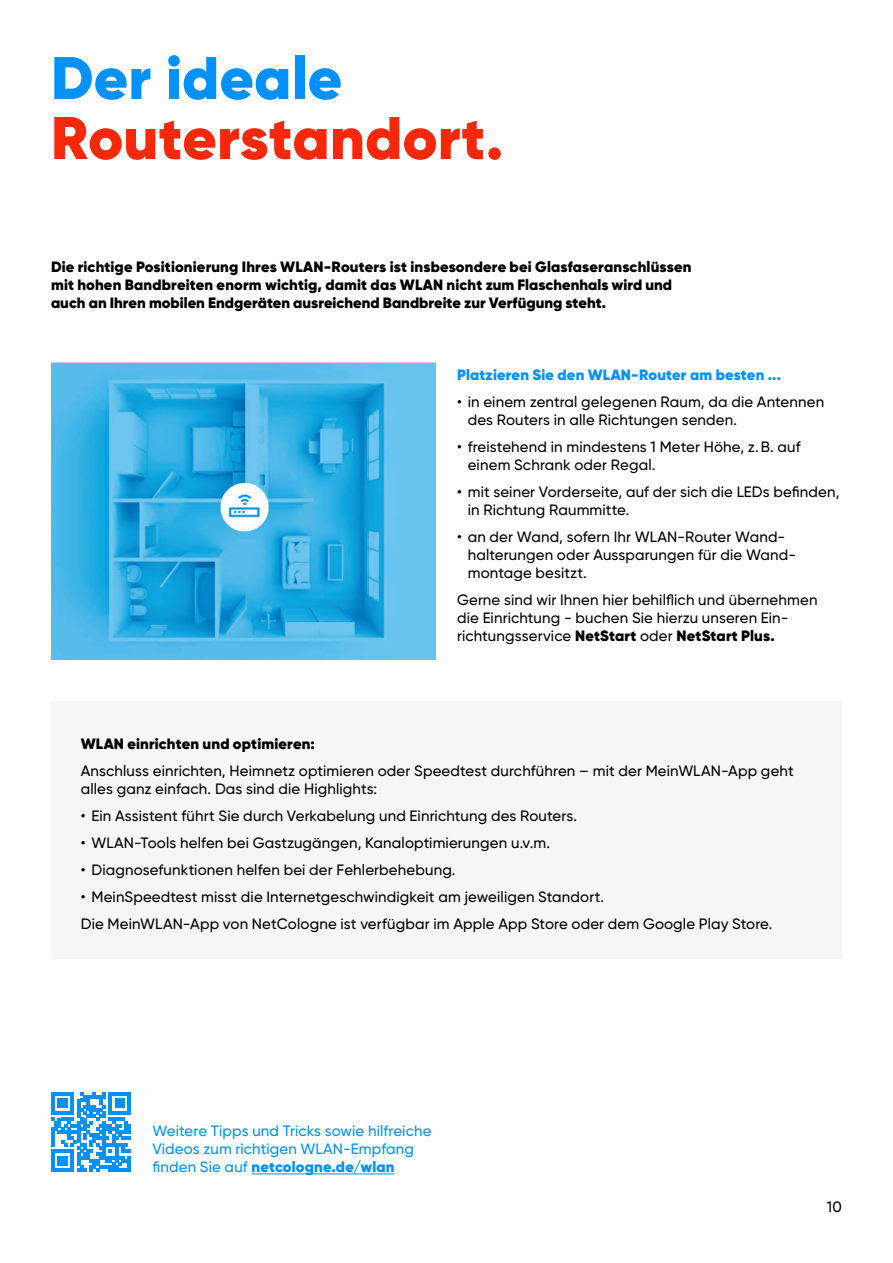
<style>
.page{position:relative;width:893px;height:1263px;background:#fff}
.page>*{position:absolute;margin:0;border:0;box-sizing:border-box;transform-origin:0 0}
.t1{font:900 60px "Gilroy";letter-spacing:.005em;color:#fa280a}
.t2{font:900 60px "Gilroy";letter-spacing:.005em;color:#0091fa}
.t3{font:500 15px/18px "Gilroy";letter-spacing:.01em;color:#000}
.t4{font:900 15px/18px "Gilroy";letter-spacing:.005em;color:#000}
.t5{font:500 15px/18px "Gilroy";letter-spacing:.005em;color:#0091fa}
.t6{font:900 15px "Gilroy";letter-spacing:.01em;color:#0091fa}
.s1{font-weight:900}
</style>
<div class="page">
<div style="left:51px;top:702px;width:791px;height:257px;background:#f6f6f6"></div>
<img style="left:51px;top:362px;width:385px;height:297px">
<svg style="left:52px;top:1092px;width:79px;height:80px"></svg>
<hr style="left:251px;top:1173px;width:144px;height:1px;background:#0091fa">
<h1 class="t2" style="left:51px;top:40px;width:292px">Der ideale</h1>
<h1 class="t1" style="left:51px;top:100px;width:454px">Routerstandort.</h1>
<p class="t4" style="left:51px;top:258px;width:642px">Die richtige Positionierung Ihres WLAN-Routers ist insbesondere bei Glasfaseranschlüssen mit hohen Bandbreiten enorm wichtig, damit das WLAN nicht zum Flaschenhals wird und auch an Ihren mobilen Endgeräten ausreichend Bandbreite zur Verfügung steht.</p>
<p class="t6" style="left:457px;top:365px;width:325px">Platzieren Sie den WLAN-Router am besten ...</p>
<p class="t3" style="left:468px;top:393px;width:358px;text-indent:-11px">• in einem zentral gelegenen Raum, da die Antennen des Routers in alle Richtungen senden.</p>
<p class="t3" style="left:468px;top:438px;width:334px;text-indent:-11px">• freistehend in mindestens 1 Meter Höhe, z.B. auf einem Schrank oder Regal.</p>
<p class="t3" style="left:468px;top:483px;width:373px;text-indent:-11px">• mit seiner Vorderseite, auf der sich die LEDs befinden, in Richtung Raummitte.</p>
<p class="t3" style="left:468px;top:528px;width:328px;text-indent:-11px">• an der Wand, sofern Ihr WLAN-Router Wand&shy;halterungen oder Aussparungen für die Wand&shy;montage besitzt.</p>
<p class="t3" style="left:457px;top:591px;width:362px">Gerne sind wir Ihnen hier behilflich und übernehmen die Einrichtung - buchen Sie hierzu unseren Ein-- richtungsservice <span class="s1">NetStart</span> oder <span class="s1">NetStart Plus.</span></p>
<p class="t4" style="left:81px;top:735px;width:236px">WLAN einrichten und optimieren:</p>
<p class="t3" style="left:81px;top:762px;width:714px">Anschluss einrichten, Heimnetz optimieren oder Speedtest durchführen – mit der MeinWLAN-App geht alles ganz einfach. Das sind die Highlights:</p>
<p class="t3" style="left:81px;top:807px;width:498px">• Ein Assistent führt Sie durch Verkabelung und Einrichtung des Routers.</p>
<p class="t3" style="left:81px;top:834px;width:471px">• WLAN-Tools helfen bei Gastzugängen, Kanaloptimierungen u.v.m.</p>
<p class="t3" style="left:81px;top:861px;width:376px">• Diagnosefunktionen helfen bei der Fehlerbehebung.</p>
<p class="t3" style="left:81px;top:883px;width:693px;line-height:27px">• MeinSpeedtest misst die Internetgeschwindigkeit am jeweiligen Standort.<br>Die MeinWLAN-App von NetCologne ist verfügbar im Apple App Store oder dem Google Play Store.</p>
<p class="t5" style="left:152px;top:1122px;width:281px">Weitere Tipps und Tricks sowie hilfreiche<br>Videos zum richtigen WLAN-Empfang finden Sie auf <span class="s1">netcologne.de/wlan</span></p>
<p class="t3" style="left:827px;top:1197px;width:17px">10</p>
</div>
